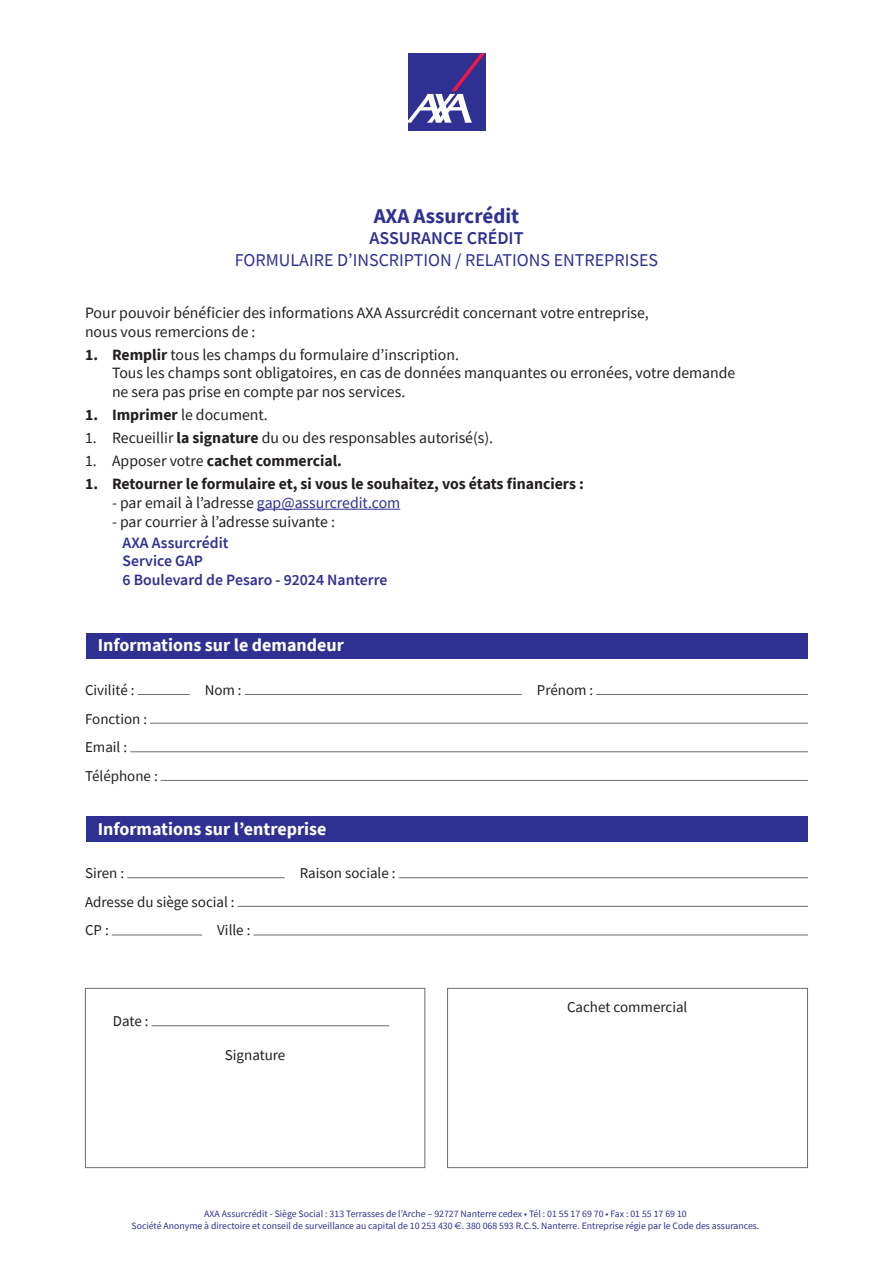
<style>
.page{position:relative;width:893px;height:1263px;background:#fff}
.page>*{position:absolute;margin:0;border:0;box-sizing:border-box;transform-origin:0 0}
.t1{font:700 21px "Source Sans Pro";color:#2e3092}
.t2{font:700 18px "Source Sans Pro";color:#fff}
.t3{font:18px "Source Sans Pro";color:#2e3092}
.t4{font:600 18px "Source Sans Pro";color:#2e3092}
.t5{font:15.75px/18.8px "Source Sans Pro";color:#231f20}
.t6{font:700 15.75px "Source Sans Pro";color:#231f20}
.t7{font:600 15.75px/18.8px "Source Sans Pro";color:#2e3092}
.t8{font:15px/28.7px "Source Sans Pro";color:#231f20}
.t9{font:9.75px/11.7px "Source Sans Pro";color:#2e3092;text-align:center}
.s1{font-weight:700}
.s2{font-weight:400}
.s3{color:#2e3092}
.s4{font-family:"Euro Sans"}
</style>
<div class="page">
<div style="left:86px;top:633px;width:721px;height:25px;background:#2e3092"></div>
<hr style="left:257px;top:509px;width:143px;height:1px;background:#2e3092">
<hr style="left:138px;top:694px;width:52px;height:1px;background:#6c6d70">
<hr style="left:245px;top:694px;width:277px;height:1px;background:#6c6d70">
<hr style="left:596px;top:694px;width:212px;height:1px;background:#6c6d70">
<hr style="left:150px;top:723px;width:658px;height:1px;background:#6c6d70">
<hr style="left:130px;top:751px;width:678px;height:1px;background:#6c6d70">
<hr style="left:161px;top:780px;width:647px;height:1px;background:#6c6d70">
<div style="left:86px;top:816px;width:721px;height:25px;background:#2e3092"></div>
<hr style="left:127px;top:877px;width:158px;height:1px;background:#6c6d70">
<hr style="left:399px;top:877px;width:409px;height:1px;background:#6c6d70">
<hr style="left:238px;top:906px;width:570px;height:1px;background:#6c6d70">
<hr style="left:112px;top:935px;width:90px;height:1px;background:#6c6d70">
<hr style="left:253px;top:935px;width:555px;height:1px;background:#6c6d70">
<div style="left:447px;top:988px;width:361px;height:180px;background:#fff;border:1px solid #6c6d70"></div>
<div style="left:85px;top:988px;width:340px;height:180px;background:#fff;border:1px solid #6c6d70"></div>
<hr style="left:152px;top:1025px;width:237px;height:1px;background:#6c6d70">
<div style="left:408px;top:53px;width:77px;height:77px;background:#2e3092"></div>
<svg style="left:408px;top:53px;width:77px;height:70px"></svg>
<h1 class="t1" style="left:374px;top:201px;width:147px">AXA Assurcrédit</h1>
<p class="t4" style="left:369px;top:226px;width:156px">ASSURANCE CRÉDIT</p>
<p class="t3" style="left:235px;top:248px;width:425px">FORMULAIRE D’INSCRIPTION / RELATIONS ENTREPRISES</p>
<p class="t5" style="left:85px;top:303px;width:565px">Pour pouvoir bénéficier des informations AXA Assurcrédit concernant votre entreprise, nous vous remercions de :</p>
<p class="t5" style="left:112px;top:345px;width:625px;text-indent:-27px"><span class="s1">1. Remplir</span> tous les champs du formulaire d’inscription.<br>Tous les champs sont obligatoires, en cas de données manquantes ou erronées, votre demande ne sera pas prise en compte par nos services.</p>
<p class="t5" style="left:85px;top:406px;width:184px"><span class="s1">1. Imprimer</span> le document.</p>
<p class="t5" style="left:85px;top:429px;width:410px">1. Recueillir <span class="s1">la signature</span> du ou des responsables autorisé(s).</p>
<p class="t6" style="left:85px;top:450px;width:258px"><span class="s2">1. Apposer votre</span> cachet commercial.</p>
<p class="t6" style="left:85px;top:473px;width:500px">1. Retourner le formulaire et, si vous le souhaitez, vos états financiers :</p>
<p class="t5" style="left:112px;top:493px;width:290px">- par email à l’adresse <span class="s3">gap@assurcredit.com</span></p>
<p class="t5" style="left:112px;top:512px;width:224px">- par courrier à l’adresse suivante :</p>
<p class="t7" style="left:123px;top:533px;width:266px">AXA Assurcrédit<br>Service GAP<br>6 Boulevard de Pesaro - 92024 Nanterre</p>
<p class="t2" style="left:98px;top:633px;width:248px">Informations sur le demandeur</p>
<p class="t8" style="left:85px;top:675px;width:51px">Civilité :</p>
<p class="t8" style="left:205px;top:675px;width:39px">Nom :</p>
<p class="t8" style="left:537px;top:675px;width:58px">Prénom :</p>
<p class="t8" style="left:85px;top:704px;width:74px">Fonction :<br>Email :<br>Téléphone :</p>
<p class="t2" style="left:98px;top:816px;width:230px">Informations sur l’entreprise</p>
<p class="t8" style="left:85px;top:859px;width:41px">Siren :</p>
<p class="t8" style="left:300px;top:859px;width:97px">Raison sociale :</p>
<p class="t8" style="left:85px;top:887px;width:151px">Adresse du siège social :<br>CP :</p>
<p class="t8" style="left:217px;top:916px;width:35px">Ville :</p>
<p class="t8" style="left:113px;top:1007px;width:37px">Date :</p>
<p class="t8" style="left:225px;top:1040px;width:62px">Signature</p>
<p class="t8" style="left:567px;top:993px;width:122px">Cachet commercial</p>
<p class="t9" style="left:132px;top:1208px;width:629px">AXA Assurcrédit - Siège Social : 313 Terrasses de l’Arche – 92727 Nanterre cedex • Tél : 01 55 17 69 70 • Fax : 01 55 17 69 10<br>Société Anonyme à directoire et conseil de surveillance au capital de 10 253 430 <span class="s4">e</span>. 380 068 593 R.C.S. Nanterre. Entreprise régie par le Code des assurances.</p>
</div>
